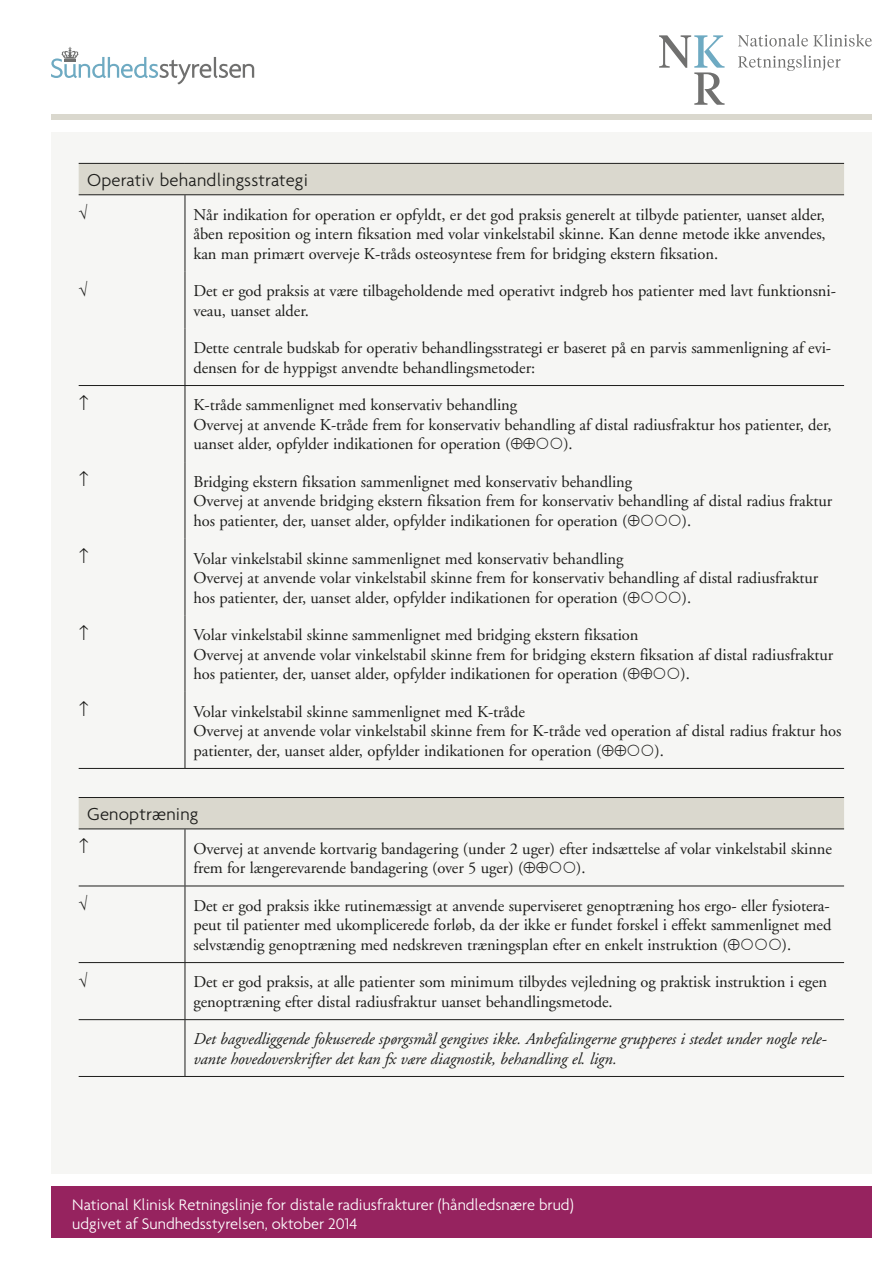
<style>
.page{position:relative;width:893px;height:1263px;background:#fff}
.page>*{position:absolute;margin:0;border:0;box-sizing:border-box;transform-origin:0 0}
.t1{font:300 18.75px "Agenda";letter-spacing:.01em;color:#1d1d1b}
.t2{font:16.5px/19.5px "Adobe Garamond";letter-spacing:-.005em;color:#1d1d1b}
.t3{font:italic 16.5px/19.5px "Adobe Garamond";letter-spacing:-.005em;color:#1d1d1b}
.t4{font:300 16.5px/19.5px "Agenda";color:#fff}
</style>
<div class="page">
<div style="left:51px;top:132px;width:821px;height:1042px;background:#f6f6f4"></div>
<div style="left:51px;top:114px;width:821px;height:5px;background:#dad8ce"></div>
<svg style="left:51px;top:47px;width:203px;height:37px"></svg>
<svg style="left:738px;top:34px;width:134px;height:13px"></svg>
<svg style="left:738px;top:55px;width:102px;height:16px"></svg>
<svg style="left:659px;top:35px;width:66px;height:70px"></svg>
<div style="left:51px;top:1186px;width:821px;height:51px;background:#96235f"></div>
<svg style="left:79px;top:164px;width:765px;height:664px"></svg>
<hr style="left:185px;top:195px;width:1px;height:76px;background:#1d1d1b">
<hr style="left:185px;top:271px;width:1px;height:57px;background:#1d1d1b">
<hr style="left:185px;top:328px;width:1px;height:57px;background:#1d1d1b">
<hr style="left:185px;top:386px;width:1px;height:76px;background:#1d1d1b">
<hr style="left:185px;top:462px;width:1px;height:77px;background:#1d1d1b">
<hr style="left:185px;top:539px;width:1px;height:76px;background:#1d1d1b">
<hr style="left:185px;top:615px;width:1px;height:77px;background:#1d1d1b">
<hr style="left:185px;top:692px;width:1px;height:76px;background:#1d1d1b">
<hr style="left:79px;top:768px;width:106px;height:1px;background:#1d1d1b">
<hr style="left:185px;top:768px;width:659px;height:1px;background:#1d1d1b">
<hr style="left:185px;top:829px;width:1px;height:57px;background:#1d1d1b">
<hr style="left:185px;top:886px;width:1px;height:76px;background:#1d1d1b">
<hr style="left:79px;top:962px;width:106px;height:1px;background:#1d1d1b">
<hr style="left:185px;top:962px;width:659px;height:1px;background:#1d1d1b">
<hr style="left:185px;top:963px;width:1px;height:56px;background:#1d1d1b">
<hr style="left:79px;top:1019px;width:106px;height:1px;background:#1d1d1b">
<hr style="left:185px;top:1019px;width:659px;height:1px;background:#1d1d1b">
<hr style="left:185px;top:1020px;width:1px;height:56px;background:#1d1d1b">
<hr style="left:79px;top:163px;width:106px;height:1px;background:#1d1d1b">
<hr style="left:185px;top:163px;width:659px;height:1px;background:#1d1d1b">
<hr style="left:79px;top:797px;width:106px;height:1px;background:#1d1d1b">
<hr style="left:185px;top:797px;width:659px;height:1px;background:#1d1d1b">
<hr style="left:79px;top:1076px;width:106px;height:1px;background:#1d1d1b">
<hr style="left:185px;top:1076px;width:659px;height:1px;background:#1d1d1b">
<hr style="left:79px;top:194px;width:106px;height:1px;background:#1d1d1b">
<hr style="left:185px;top:194px;width:659px;height:1px;background:#1d1d1b">
<hr style="left:79px;top:828px;width:106px;height:1px;background:#1d1d1b">
<hr style="left:185px;top:828px;width:659px;height:1px;background:#1d1d1b">
<hr style="left:79px;top:886px;width:106px;height:1px;background:#1d1d1b">
<hr style="left:185px;top:886px;width:659px;height:1px;background:#1d1d1b">
<hr style="left:79px;top:385px;width:106px;height:1px;background:#1d1d1b">
<hr style="left:185px;top:385px;width:659px;height:1px;background:#1d1d1b">
<svg style="left:537px;top:438px;width:25px;height:11px"></svg>
<svg style="left:641px;top:514px;width:40px;height:12px"></svg>
<svg style="left:641px;top:591px;width:40px;height:11px"></svg>
<svg style="left:654px;top:667px;width:25px;height:12px"></svg>
<svg style="left:628px;top:744px;width:25px;height:12px"></svg>
<svg style="left:79px;top:204px;width:8px;height:16px"></svg>
<svg style="left:79px;top:281px;width:8px;height:15px"></svg>
<svg style="left:79px;top:395px;width:9px;height:15px"></svg>
<svg style="left:79px;top:471px;width:9px;height:15px"></svg>
<svg style="left:79px;top:548px;width:9px;height:15px"></svg>
<svg style="left:79px;top:625px;width:9px;height:15px"></svg>
<svg style="left:79px;top:701px;width:9px;height:15px"></svg>
<p class="t1" style="left:87px;top:169px;width:222px">Operativ behandlingsstrategi</p>
<p class="t2" style="left:193px;top:205px;width:634px;text-align:justify">Når indikation for operation er opfyldt, er det god praksis generelt at tilbyde patienter, uanset alder, åben reposition og intern fiksation med volar vinkelstabil skinne. Kan denne metode ikke anvendes, kan man primært overveje K-tråds osteosyntese frem for bridging ekstern fiksation.</p>
<p class="t2" style="left:193px;top:282px;width:644px">Det er god praksis at være tilbageholdende med operativt indgreb hos patienter med lavt funktionsni&shy;veau, uanset alder.</p>
<p class="t2" style="left:193px;top:339px;width:639px">Dette centrale budskab for operativ behandlingsstrategi er baseret på en parvis sammenligning af evi&shy;densen for de hyppigst anvendte behandlingsmetoder:</p>
<p class="t2" style="left:193px;top:396px;width:640px">K-tråde sammenlignet med konservativ behandling<br>Overvej at anvende K-tråde frem for konservativ behandling af distal radiusfraktur hos patienter, der, uanset alder, opfylder indikationen for operation (⊕⊕</p>
<p class="t2" style="left:563px;top:435px;width:11px">).</p>
<p class="t2" style="left:193px;top:472px;width:640px">Bridging ekstern fiksation sammenlignet med konservativ behandling<br>Overvej at anvende bridging ekstern fiksation frem for konservativ behandling af distal radius fraktur hos patienter, der, uanset alder, opfylder indikationen for operation (⊕</p>
<p class="t2" style="left:682px;top:511px;width:11px">).</p>
<p class="t2" style="left:193px;top:549px;width:626px">Volar vinkelstabil skinne sammenlignet med konservativ behandling<br>Overvej at anvende volar vinkelstabil skinne frem for konservativ behandling af distal radiusfraktur hos patienter, der, uanset alder, opfylder indikationen for operation (⊕</p>
<p class="t2" style="left:682px;top:588px;width:11px">).</p>
<p class="t2" style="left:193px;top:625px;width:641px">Volar vinkelstabil skinne sammenlignet med bridging ekstern fiksation<br>Overvej at anvende volar vinkelstabil skinne frem for bridging ekstern fiksation af distal radiusfraktur hos patienter, der, uanset alder, opfylder indikationen for operation (⊕⊕</p>
<p class="t2" style="left:681px;top:664px;width:11px">).</p>
<p class="t2" style="left:193px;top:702px;width:649px">Volar vinkelstabil skinne sammenlignet med K-tråde<br>Overvej at anvende volar vinkelstabil skinne frem for K-tråde ved operation af distal radius fraktur hos patienter, der, uanset alder, opfylder indikationen for operation (⊕⊕</p>
<p class="t2" style="left:654px;top:741px;width:11px">).</p>
<p class="t1" style="left:87px;top:803px;width:113px">Genoptræning</p>
<p class="t2" style="left:193px;top:839px;width:640px">Overvej at anvende kortvarig bandagering (under 2 uger) efter indsættelse af volar vinkelstabil skinne frem for længerevarende bandagering (over 5 uger) (⊕⊕</p>
<p class="t2" style="left:576px;top:859px;width:11px">).</p>
<p class="t2" style="left:193px;top:896px;width:639px;text-align:justify">Det er god praksis ikke rutinemæssigt at anvende superviseret genoptræning hos ergo- eller fysiotera&shy;peut til patienter med ukomplicerede forløb, da der ikke er fundet forskel i effekt sammenlignet med selvstændig genoptræning med nedskreven træningsplan efter en enkelt instruktion (⊕</p>
<p class="t2" style="left:782px;top:935px;width:11px">).</p>
<p class="t2" style="left:193px;top:973px;width:635px">Det er god praksis, at alle patienter som minimum tilbydes vejledning og praktisk instruktion i egen genoptræning efter distal radiusfraktur uanset behandlingsmetode.</p>
<p class="t3" style="left:193px;top:1030px;width:635px">Det bagvedliggende fokuserede spørgsmål gengives ikke. Anbefalingerne grupperes i stedet under nogle rele&shy;vante hovedoverskrifter det kan fx være diagnostik, behandling el. lign.</p>
<p class="t4" style="left:72px;top:1194px;width:503px">National Klinisk Retningslinje for distale radiusfrakturer (håndledsnære brud) udgivet af Sundhedsstyrelsen, oktober 2014</p>
</div>
